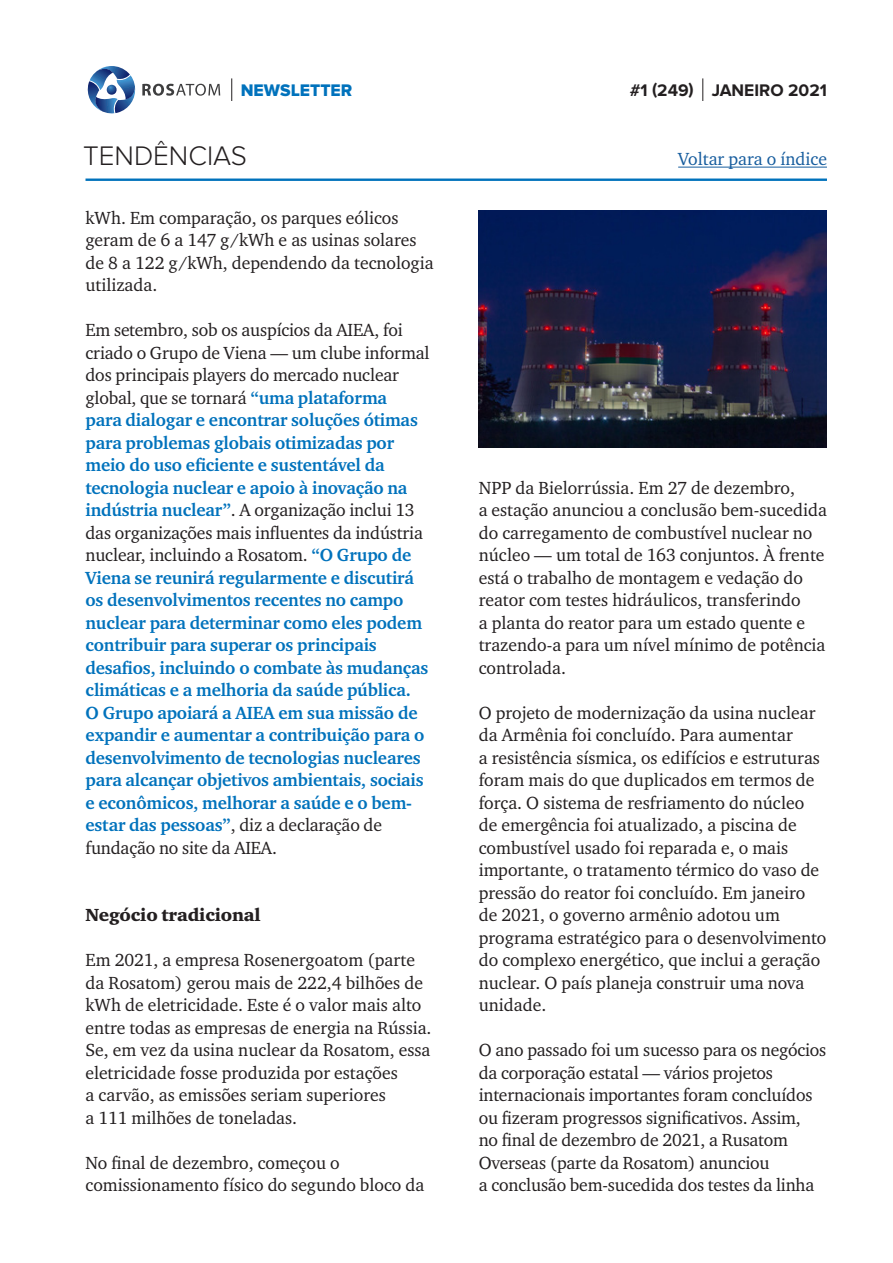
<style>
.page{position:relative;width:893px;height:1263px;background:#fff}
.page>*{position:absolute;margin:0;border:0;box-sizing:border-box;transform-origin:0 0}
.t1{font:300 27.9px "Proxima Nova";color:#231f20}
.main_text{font:18px/22.5px "Charter ITC";color:#231f20}
.main_text-2{font:700 18px/22.5px "Charter ITC";letter-spacing:-.01em;color:#0072bc}
.subtitle{font:18px "Charter Black ITC";letter-spacing:-.01em;color:#231f20}
.t2{font:18px "Charter ITC";color:#175d9e}
.t3{font:700 17.4px "Proxima Nova";color:#231f20}
.t4{font:17.4px "Proxima Nova Extrabld";color:#0072bc}
.s1{font-weight:400;color:#231f20}
</style>
<div class="page">
<hr style="left:86px;top:179px;width:741px;height:2px;background:#0072bc">
<svg style="left:87px;top:66px;width:49px;height:48px"></svg>
<svg style="left:142px;top:84px;width:78px;height:12px"></svg>
<svg style="left:231px;top:78px;width:1px;height:23px"></svg>
<hr style="left:678px;top:167px;width:149px;height:1px;background:#175d9e">
<svg style="left:702px;top:78px;width:1px;height:23px"></svg>
<img style="left:479px;top:210px;width:348px;height:237px">
<p class="t4" style="left:241px;top:80px;width:113px">NEWSLETTER</p>
<h1 class="t1" style="left:83px;top:140px;width:165px">TENDÊNCIAS</h1>
<p class="main_text" style="left:86px;top:206px;width:350px">kWh. Em comparação, os parques eólicos geram de 6 a 147 g/kWh e as usinas solares de 8 a 122 g/kWh, dependendo da tecnologia utilizada.</p>
<p class="main_text-2" style="left:86px;top:319px;width:346px"><span class="s1">Em setembro, sob os auspícios da AIEA, foi criado o Grupo de Viena — um clube informal dos principais players do mercado nuclear global, que se tornará</span> “uma plataforma<br>para dialogar e encontrar soluções ótimas para problemas globais otimizadas por meio do uso eficiente e sustentável da tecnologia nuclear e apoio à inovação na indústria nuclear”<span class="s1">. A organização inclui 13 das organizações mais influentes da indústria nuclear, incluindo a Rosatom.</span> “O Grupo de Viena se reunirá regularmente e discutirá os desenvolvimentos recentes no campo nuclear para determinar como eles podem contribuir para superar os principais desafios, incluindo o combate às mudanças climáticas e a melhoria da saúde pública.<br>O Grupo apoiará a AIEA em sua missão de expandir e aumentar a contribuição para o desenvolvimento de tecnologias nucleares para alcançar objetivos ambientais, sociais e econômicos, melhorar a saúde e o bem&shy;estar das pessoas”<span class="s1">, diz a declaração de fundação no site da AIEA.</span></p>
<p class="subtitle" style="left:86px;top:904px;width:177px">Negócio tradicional</p>
<p class="main_text" style="left:86px;top:949px;width:348px">Em 2021, a empresa Rosenergoatom (parte da Rosatom) gerou mais de 222,4 bilhões de kWh de eletricidade. Este é o valor mais alto entre todas as empresas de energia na Rússia.<br>Se, em vez da usina nuclear da Rosatom, essa eletricidade fosse produzida por estações<br>a carvão, as emissões seriam superiores<br>a 111 milhões de toneladas.</p>
<p class="main_text" style="left:86px;top:1151px;width:340px">No final de dezembro, começou o comissionamento físico do segundo bloco da</p>
<p class="t3" style="left:630px;top:80px;width:199px">#1 (249) JANEIRO 2021</p>
<p class="t2" style="left:678px;top:148px;width:150px">Voltar para o índice</p>
<p class="main_text" style="left:479px;top:476px;width:350px">NPP da Bielorrússia. Em 27 de dezembro,<br>a estação anunciou a conclusão bem-sucedida do carregamento de combustível nuclear no núcleo — um total de 163 conjuntos. À frente está o trabalho de montagem e vedação do reator com testes hidráulicos, transferindo<br>a planta do reator para um estado quente e trazendo-a para um nível mínimo de potência controlada.</p>
<p class="main_text" style="left:479px;top:701px;width:349px">O projeto de modernização da usina nuclear da Armênia foi concluído. Para aumentar<br>a resistência sísmica, os edifícios e estruturas foram mais do que duplicados em termos de força. O sistema de resfriamento do núcleo de emergência foi atualizado, a piscina de combustível usado foi reparada e, o mais importante, o tratamento térmico do vaso de pressão do reator foi concluído. Em janeiro de 2021, o governo armênio adotou um programa estratégico para o desenvolvimento do complexo energético, que inclui a geração nuclear. O país planeja construir uma nova unidade.</p>
<p class="main_text" style="left:479px;top:1039px;width:349px">O ano passado foi um sucesso para os negócios da corporação estatal — vários projetos internacionais importantes foram concluídos ou fizeram progressos significativos. Assim,<br>no final de dezembro de 2021, a Rusatom Overseas (parte da Rosatom) anunciou<br>a conclusão bem-sucedida dos testes da linha</p>
</div>
